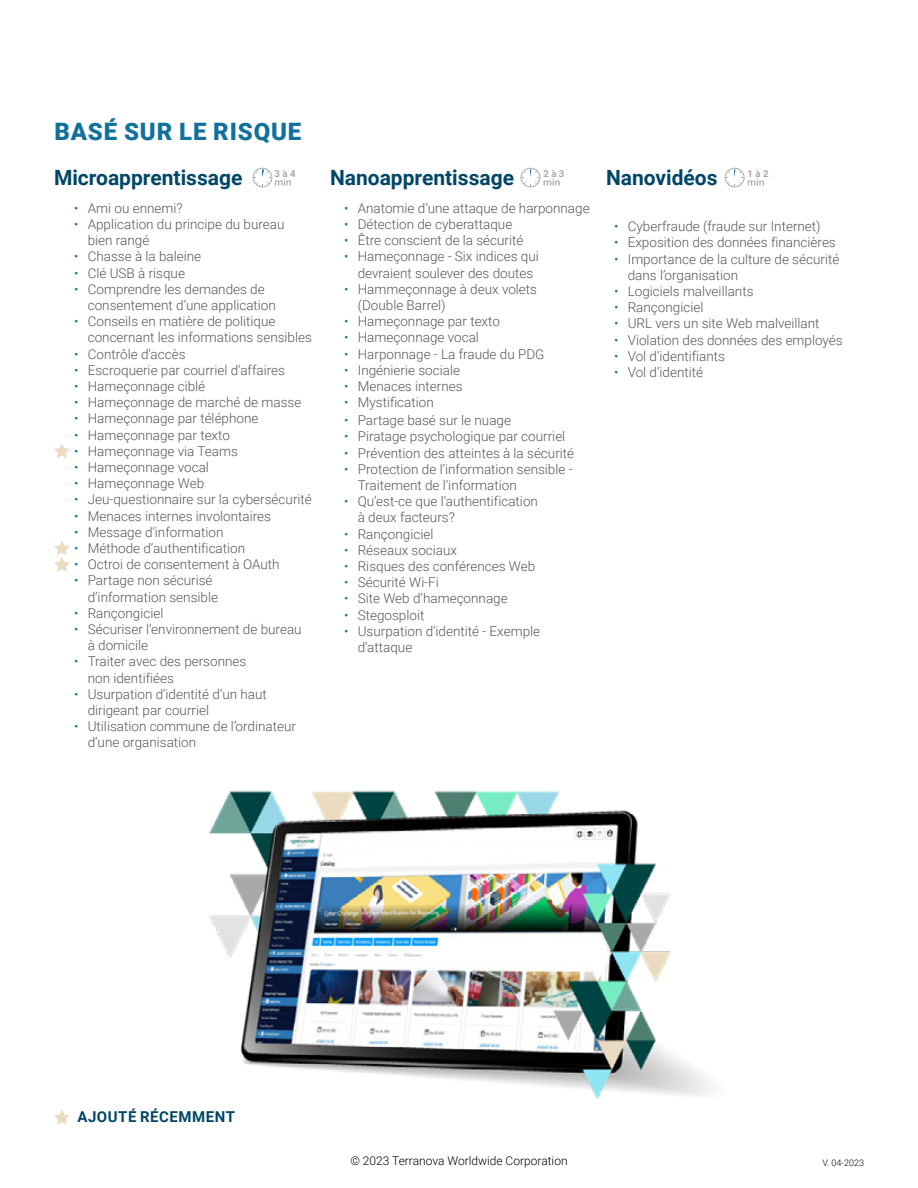
<style>
.page{position:relative;width:918px;height:1188px;background:#fff}
.page>*{position:absolute;margin:0;border:0;box-sizing:border-box;transform-origin:0 0}
.t1{font:900 24px "Roboto";letter-spacing:.035em;color:#11719c}
.t2{font:700 21px "Roboto";color:#004667}
.t3{font:700 15px "Roboto";letter-spacing:.035em;color:#004667}
.t4{font:300 13.5px/16.2px "Roboto";color:#55575a}
.t5{font:300 12px "Roboto";color:#000}
.t6{font:700 9.6px "Roboto";color:#a9a9a9}
.t7{font:300 9px "Roboto";color:#000}
.s1{color:#11719c}
</style>
<div class="page">
<svg style="left:54px;top:1110px;width:16px;height:15px"></svg>
<svg style="left:253px;top:168px;width:38px;height:19px"></svg>
<svg style="left:521px;top:168px;width:39px;height:19px"></svg>
<svg style="left:725px;top:168px;width:39px;height:19px"></svg>
<svg style="left:54px;top:443px;width:16px;height:15px"></svg>
<svg style="left:54px;top:541px;width:16px;height:31px"></svg>
<img style="left:209px;top:790px;width:505px;height:309px">
<h1 class="t1" style="left:54px;top:115px;width:248px">BASÉ SUR LE RISQUE</h1>
<h2 class="t2" style="left:54px;top:163px;width:190px">Microapprentissage</h2>
<h2 class="t2" style="left:330px;top:163px;width:186px">Nanoapprentissage</h2>
<h2 class="t2" style="left:606px;top:163px;width:113px">Nanovidéos</h2>
<p class="t6" style="left:275px;top:167px;width:22px">3 à 4</p>
<p class="t6" style="left:544px;top:167px;width:22px">2 à 3</p>
<p class="t6" style="left:748px;top:167px;width:22px">1 à 2</p>
<p class="t4" style="left:74px;top:199px;width:110px"><span class="s1">•</span> Ami ou ennemi?</p>
<p class="t4" style="left:88px;top:216px;width:198px;text-indent:-14px"><span class="s1">•</span> Application du principe du bureau bien rangé</p>
<p class="t4" style="left:74px;top:248px;width:129px"><span class="s1">•</span> Chasse à la baleine</p>
<p class="t4" style="left:74px;top:264px;width:112px"><span class="s1">•</span> Clé USB à risque</p>
<p class="t4" style="left:88px;top:280px;width:190px;text-indent:-14px"><span class="s1">•</span> Comprendre les demandes de consentement d’une application</p>
<p class="t4" style="left:88px;top:313px;width:226px;text-indent:-14px"><span class="s1">•</span> Conseils en matière de politique concernant les informations sensibles</p>
<p class="t4" style="left:74px;top:345px;width:113px"><span class="s1">•</span> Contrôle d’accès</p>
<p class="t4" style="left:74px;top:361px;width:212px"><span class="s1">•</span> Escroquerie par courriel d’affaires</p>
<p class="t4" style="left:74px;top:378px;width:133px"><span class="s1">•</span> Hameçonnage ciblé</p>
<p class="t4" style="left:74px;top:394px;width:229px"><span class="s1">•</span> Hameçonnage de marché de masse</p>
<p class="t4" style="left:74px;top:410px;width:186px"><span class="s1">•</span> Hameçonnage par téléphone</p>
<p class="t4" style="left:74px;top:426px;width:157px"><span class="s1">•</span> Hameçonnage par texto</p>
<p class="t4" style="left:74px;top:442px;width:165px"><span class="s1">•</span> Hameçonnage via Teams</p>
<p class="t4" style="left:74px;top:459px;width:136px"><span class="s1">•</span> Hameçonnage vocal</p>
<p class="t4" style="left:74px;top:475px;width:131px"><span class="s1">•</span> Hameçonnage Web</p>
<p class="t4" style="left:74px;top:491px;width:239px"><span class="s1">•</span> Jeu-questionnaire sur la cybersécurité</p>
<p class="t4" style="left:74px;top:507px;width:198px"><span class="s1">•</span> Menaces internes involontaires</p>
<p class="t4" style="left:74px;top:523px;width:151px"><span class="s1">•</span> Message d’information</p>
<p class="t4" style="left:74px;top:540px;width:172px"><span class="s1">•</span> Méthode d’authentification</p>
<p class="t4" style="left:74px;top:556px;width:207px"><span class="s1">•</span> Octroi de consentement à OAuth</p>
<p class="t4" style="left:88px;top:572px;width:132px;text-indent:-14px"><span class="s1">•</span> Partage non sécurisé d’information sensible</p>
<p class="t4" style="left:74px;top:604px;width:91px"><span class="s1">•</span> Rançongiciel</p>
<p class="t4" style="left:88px;top:621px;width:215px;text-indent:-14px"><span class="s1">•</span> Sécuriser l’environnement de bureau à domicile</p>
<p class="t4" style="left:88px;top:653px;width:160px;text-indent:-14px"><span class="s1">•</span> Traiter avec des personnes non identifiées</p>
<p class="t4" style="left:88px;top:685px;width:181px;text-indent:-14px"><span class="s1">•</span> Usurpation d’identité d’un haut dirigeant par courriel</p>
<p class="t4" style="left:88px;top:718px;width:210px;text-indent:-14px"><span class="s1">•</span> Utilisation commune de l’ordinateur d’une organisation</p>
<p class="t4" style="left:344px;top:199px;width:247px"><span class="s1">•</span> Anatomie d’une attaque de harponnage</p>
<p class="t4" style="left:344px;top:216px;width:170px"><span class="s1">•</span> Détection de cyberattaque</p>
<p class="t4" style="left:344px;top:232px;width:181px"><span class="s1">•</span> Être conscient de la sécurité</p>
<p class="t4" style="left:344px;top:248px;width:196px;text-align:center"><span class="s1">•</span> Hameçonnage - Six indices qui devraient soulever des doutes</p>
<p class="t4" style="left:358px;top:280px;width:181px;text-indent:-14px"><span class="s1">•</span> Hammeçonnage à deux volets (Double Barrel)</p>
<p class="t4" style="left:344px;top:313px;width:157px"><span class="s1">•</span> Hameçonnage par texto</p>
<p class="t4" style="left:344px;top:329px;width:136px"><span class="s1">•</span> Hameçonnage vocal</p>
<p class="t4" style="left:344px;top:345px;width:202px"><span class="s1">•</span> Harponnage - La fraude du PDG</p>
<p class="t4" style="left:344px;top:361px;width:117px"><span class="s1">•</span> Ingénierie sociale</p>
<p class="t4" style="left:344px;top:378px;width:120px"><span class="s1">•</span> Menaces internes</p>
<p class="t4" style="left:344px;top:394px;width:91px"><span class="s1">•</span> Mystification</p>
<p class="t4" style="left:344px;top:412px;width:168px"><span class="s1">•</span> Partage basé sur le nuage</p>
<p class="t4" style="left:344px;top:428px;width:223px"><span class="s1">•</span> Piratage psychologique par courriel</p>
<p class="t4" style="left:344px;top:444px;width:231px"><span class="s1">•</span> Prévention des atteintes à la sécurité</p>
<p class="t4" style="left:358px;top:460px;width:216px;text-indent:-14px"><span class="s1">•</span> Protection de l’information sensible -<br>Traitement de l’information</p>
<p class="t4" style="left:358px;top:493px;width:182px;text-indent:-14px"><span class="s1">•</span> Qu’est-ce que l’authentification à deux facteurs?</p>
<p class="t4" style="left:344px;top:525px;width:91px"><span class="s1">•</span> Rançongiciel</p>
<p class="t4" style="left:344px;top:541px;width:114px"><span class="s1">•</span> Réseaux sociaux</p>
<p class="t4" style="left:344px;top:558px;width:192px"><span class="s1">•</span> Risques des conférences Web</p>
<p class="t4" style="left:344px;top:574px;width:96px"><span class="s1">•</span> Sécurité Wi-Fi</p>
<p class="t4" style="left:344px;top:590px;width:165px"><span class="s1">•</span> Site Web d’hameçonnage</p>
<p class="t4" style="left:344px;top:606px;width:82px"><span class="s1">•</span> Stegosploit</p>
<p class="t4" style="left:358px;top:622px;width:184px;text-indent:-14px"><span class="s1">•</span> Usurpation d’identité - Exemple d’attaque</p>
<p class="t4" style="left:614px;top:218px;width:208px"><span class="s1">•</span> Cyberfraude (fraude sur Internet)</p>
<p class="t4" style="left:614px;top:234px;width:223px"><span class="s1">•</span> Exposition des données financières</p>
<p class="t4" style="left:628px;top:250px;width:213px;text-indent:-14px"><span class="s1">•</span> Importance de la culture de sécurité dans l’organisation</p>
<p class="t4" style="left:614px;top:283px;width:141px"><span class="s1">•</span> Logiciels malveillants</p>
<p class="t4" style="left:614px;top:299px;width:91px"><span class="s1">•</span> Rançongiciel</p>
<p class="t4" style="left:614px;top:315px;width:207px"><span class="s1">•</span> URL vers un site Web malveillant</p>
<p class="t4" style="left:614px;top:331px;width:230px"><span class="s1">•</span> Violation des données des employés</p>
<p class="t4" style="left:614px;top:347px;width:112px"><span class="s1">•</span> Vol d’identifiants</p>
<p class="t4" style="left:614px;top:364px;width:90px"><span class="s1">•</span> Vol d’identité</p>
<p class="t3" style="left:77px;top:1106px;width:159px">AJOUTÉ RÉCEMMENT</p>
<p class="t5" style="left:350px;top:1152px;width:219px">© 2023 Terranova Worldwide Corporation</p>
<p class="t7" style="left:823px;top:1156px;width:43px">V. 04-2023</p>
</div>
